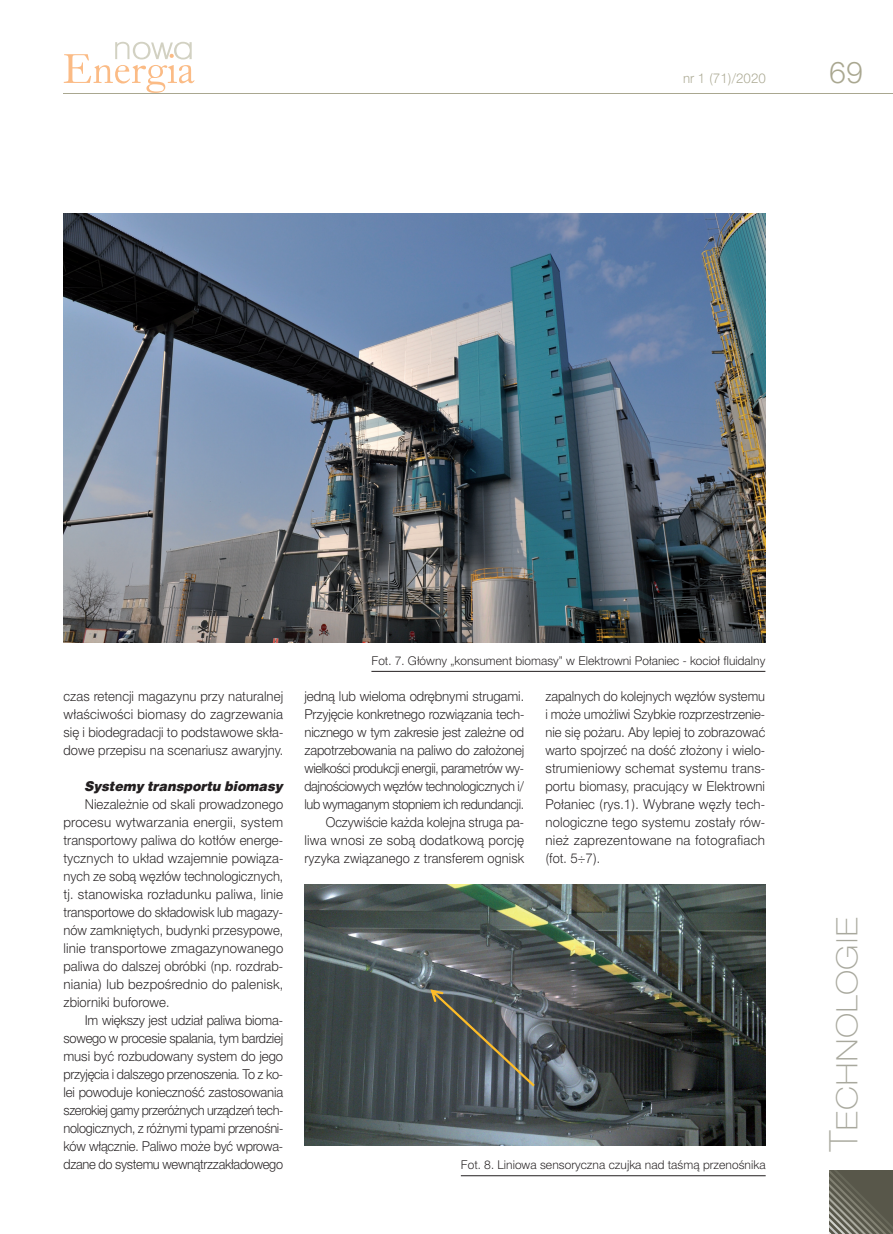
<style>
.page{position:relative;width:893px;height:1234px;background:#fff}
.page>*{position:absolute;margin:0;border:0;box-sizing:border-box;transform-origin:0 0}
.t1{font:39px "Switzer EFN Thin";color:#a8a89d}
.t2{font:30px "Switzer EFN Light";color:#a9a790}
.t3{font:13.5px/18px "Switzer EFN Light";letter-spacing:-.01em;color:#231f20;text-align:justify}
.t4{font:13.5px/18px "Switzer EFN Light";letter-spacing:-.01em;color:#231f20;text-align:justify;scale:.95 1}
.t5{font:italic 13.5px "Switzer EFN Black";color:#231f20}
.t6{font:13.5px "Switzer EFN Light";color:#a9a790}
.t7{font:12px "Switzer EFN Light";color:#231f20}
</style>
<div class="page">
<hr style="left:64px;top:93px;width:829px;height:1px;background:#a9a790">
<svg style="left:64px;top:42px;width:131px;height:51px"></svg>
<svg style="left:829px;top:1170px;width:64px;height:63px;background:#666659"></svg>
<img style="left:305px;top:884px;width:460px;height:261px">
<img style="left:64px;top:213px;width:701px;height:429px">
<hr style="left:461px;top:1175px;width:305px;height:1px;background:#231f20">
<hr style="left:371px;top:671px;width:394px;height:1px;background:#231f20">
<svg style="left:430px;top:989px;width:105px;height:97px;background:#585d5e"></svg>
<p class="t6" style="left:683px;top:70px;width:84px">nr 1 (71)/2020</p>
<h2 class="t2" style="left:829px;top:55px;width:36px">69</h2>
<p class="t3" style="left:64px;top:686px;width:221px">czas retencji magazynu przy naturalnej właściwości biomasy do zagrzewania się i biodegradacji to podstawowe skła&shy;dowe przepisu na scenariusz awaryjny.</p>
<p class="t5" style="left:85px;top:778px;width:200px">Systemy transportu biomasy</p>
<p class="t3" style="left:64px;top:794px;width:221px;text-indent:21px">Niezależnie od skali prowadzonego procesu wytwarzania energii, system transportowy paliwa do kotłów energe&shy;tycznych to układ wzajemnie powiąza&shy;nych ze sobą węzłów technologicznych, tj. stanowiska rozładunku paliwa, linie transportowe do składowisk lub magazy&shy;nów zamkniętych, budynki przesypowe, linie transportowe zmagazynowanego paliwa do dalszej obróbki (np. rozdrab&shy;niania) lub bezpośrednio do palenisk, zbiorniki buforowe.</p>
<p class="t3" style="left:64px;top:1010px;width:221px;text-indent:21px">Im większy jest udział paliwa bioma&shy;sowego w procesie spalania, tym bardziej musi być rozbudowany system do jego przyjęcia i dalszego przenoszenia. To z ko&shy;lei powoduje konieczność zastosowania szerokiej gamy przeróżnych urządzeń tech&shy;nologicznych, z różnymi typami przenośni&shy;ków włącznie. Paliwo może być wprowa&shy;dzane do systemu wewnątrzzakładowego</p>
<p class="t7" style="left:371px;top:653px;width:395px">Fot. 7. Główny „konsument biomasy” w Elektrowni Połaniec - kocioł fluidalny</p>
<p class="t3" style="left:304px;top:686px;width:221px;text-align:right">jedną lub wieloma odrębnymi strugami.<br>Przyjęcie konkretnego rozwiązania tech&shy;nicznego w tym zakresie jest zależne od zapotrzebowania na paliwo do założonej wielkości produkcji energii, parametrów wy&shy;dajnościowych węzłów technologicznych i/ lub wymaganym stopniem ich redundancji.<br>Oczywiście każda kolejna struga pa&shy;liwa wnosi ze sobą dodatkową porcję ryzyka związanego z transferem ognisk</p>
<p class="t4" style="left:545px;top:686px;width:233px">zapalnych do kolejnych węzłów systemu i może umożliwi Szybkie rozprzestrzenie&shy;nie się pożaru. Aby lepiej to zobrazować warto spojrzeć na dość złożony i wielo&shy;strumieniowy schemat systemu trans&shy;portu biomasy, pracujący w Elektrowni Połaniec (rys.1). Wybrane węzły tech&shy;nologiczne tego systemu zostały rów&shy;nież zaprezentowane na fotografiach (fot. 5÷7).</p>
<p class="t7" style="left:461px;top:1157px;width:306px">Fot. 8. Liniowa sensoryczna czujka nad taśmą przenośnika</p>
<h1 class="t1" style="left:821px;top:1152px;width:237px;rotate:-90deg">TECHNOLOGIE</h1>
</div>
